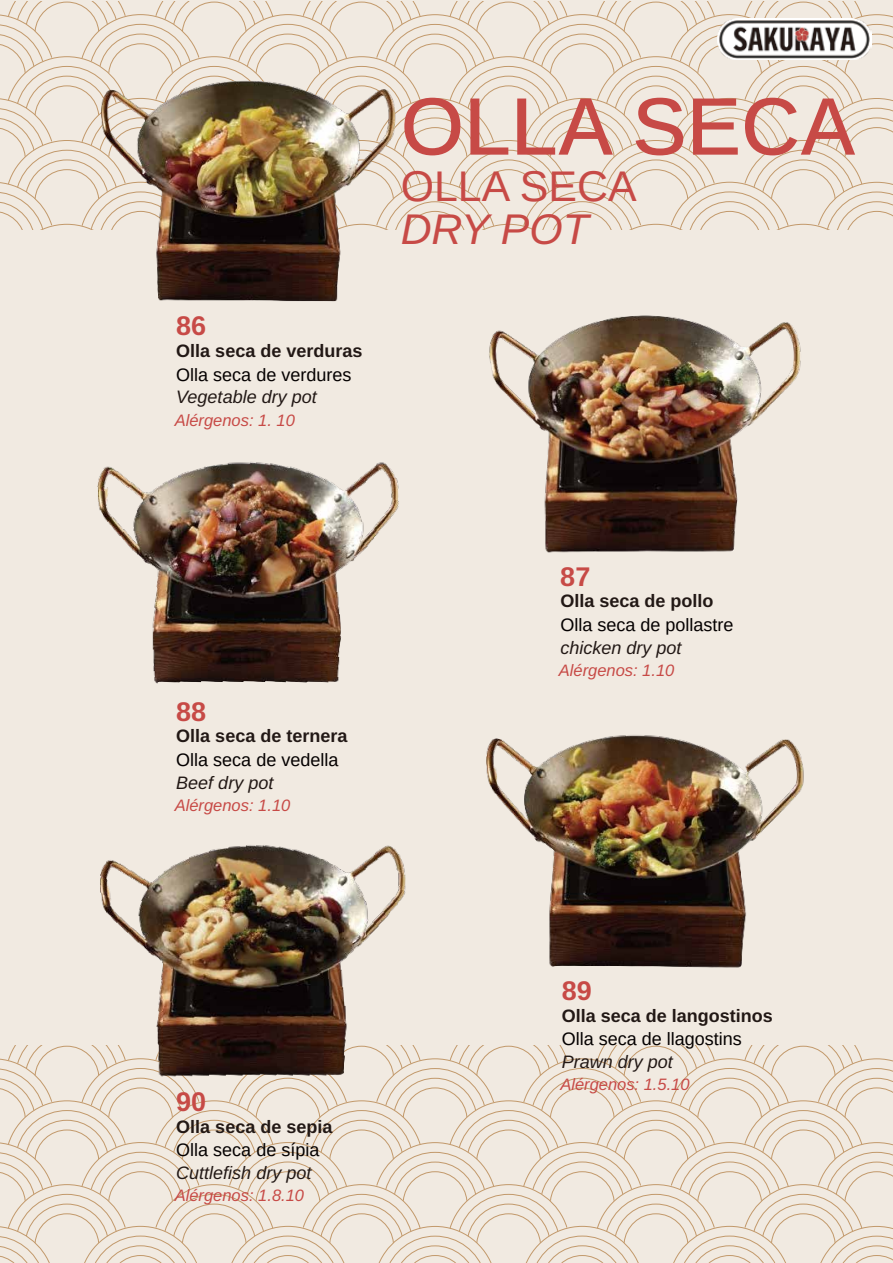
<style>
.page{position:relative;width:893px;height:1263px;background:#f1eae1}
.page>*{position:absolute;margin:0;border:0;box-sizing:border-box;transform-origin:0 0}
.t1{font:500 81.6px "Arimo";color:#c74a46}
.t2{font:42.9px "Arimo";color:#c74a46}
.t3{font:italic 42.9px "Arimo";color:#c74a46}
.t4{font:700 27px "Arimo";color:#c74a46}
.t5{font:18px "Arimo";color:#040000}
.t6{font:700 18px "Arimo";color:#221815}
.t7{font:italic 18px "Arimo";color:#221815}
.t8{font:italic 16.5px "Arimo";color:#c74a46}
</style>
<div class="page">
<svg style="left:0;top:2px;width:893px;height:228px"></svg>
<svg style="left:0;top:1046px;width:893px;height:217px"></svg>
<img style="left:717px;top:18px;width:155px;height:42px">
<img style="left:96px;top:845px;width:314px;height:238px">
<img style="left:98px;top:74px;width:300px;height:228px">
<img style="left:489px;top:315px;width:312px;height:238px">
<img style="left:97px;top:462px;width:302px;height:222px">
<img style="left:486px;top:735px;width:318px;height:233px">
<h3 class="t4" style="left:176px;top:307px;width:32px">86</h3>
<p class="t6" style="left:176px;top:338px;width:188px">Olla seca de verduras</p>
<p class="t5" style="left:176px;top:363px;width:177px">Olla seca de verdures</p>
<p class="t7" style="left:176px;top:384px;width:142px">Vegetable dry pot</p>
<p class="t8" style="left:175px;top:408px;width:122px">Alérgenos: 1. 10</p>
<h1 class="t1" style="left:401px;top:70px;width:457px">OLLA SECA</h1>
<h2 class="t2" style="left:401px;top:158px;width:237px">OLLA SECA</h2>
<h2 class="t3" style="left:401px;top:199px;width:190px">DRY POT</h2>
<h3 class="t4" style="left:176px;top:693px;width:32px">88</h3>
<p class="t6" style="left:176px;top:724px;width:173px">Olla seca de ternera</p>
<p class="t5" style="left:176px;top:749px;width:164px">Olla seca de vedella</p>
<p class="t7" style="left:176px;top:770px;width:99px">Beef dry pot</p>
<p class="t8" style="left:175px;top:794px;width:117px">Alérgenos: 1.10</p>
<h3 class="t4" style="left:560px;top:558px;width:32px">87</h3>
<p class="t6" style="left:560px;top:589px;width:155px">Olla seca de pollo</p>
<p class="t5" style="left:560px;top:614px;width:175px">Olla seca de pollastre</p>
<p class="t7" style="left:560px;top:635px;width:123px">chicken dry pot</p>
<p class="t8" style="left:559px;top:659px;width:117px">Alérgenos: 1.10</p>
<h3 class="t4" style="left:176px;top:1083px;width:32px">90</h3>
<p class="t6" style="left:176px;top:1114px;width:158px">Olla seca de sepia</p>
<p class="t5" style="left:176px;top:1139px;width:145px">Olla seca de sípia</p>
<p class="t7" style="left:176px;top:1160px;width:137px">Cuttlefish dry pot</p>
<p class="t8" style="left:175px;top:1184px;width:131px">Alérgenos: 1.8.10</p>
<h3 class="t4" style="left:562px;top:972px;width:32px">89</h3>
<p class="t6" style="left:562px;top:1003px;width:213px">Olla seca de langostinos</p>
<p class="t5" style="left:562px;top:1028px;width:182px">Olla seca de llagostins</p>
<p class="t7" style="left:562px;top:1049px;width:113px">Prawn dry pot</p>
<p class="t8" style="left:560px;top:1073px;width:131px">Alérgenos: 1.5.10</p>
</div>
